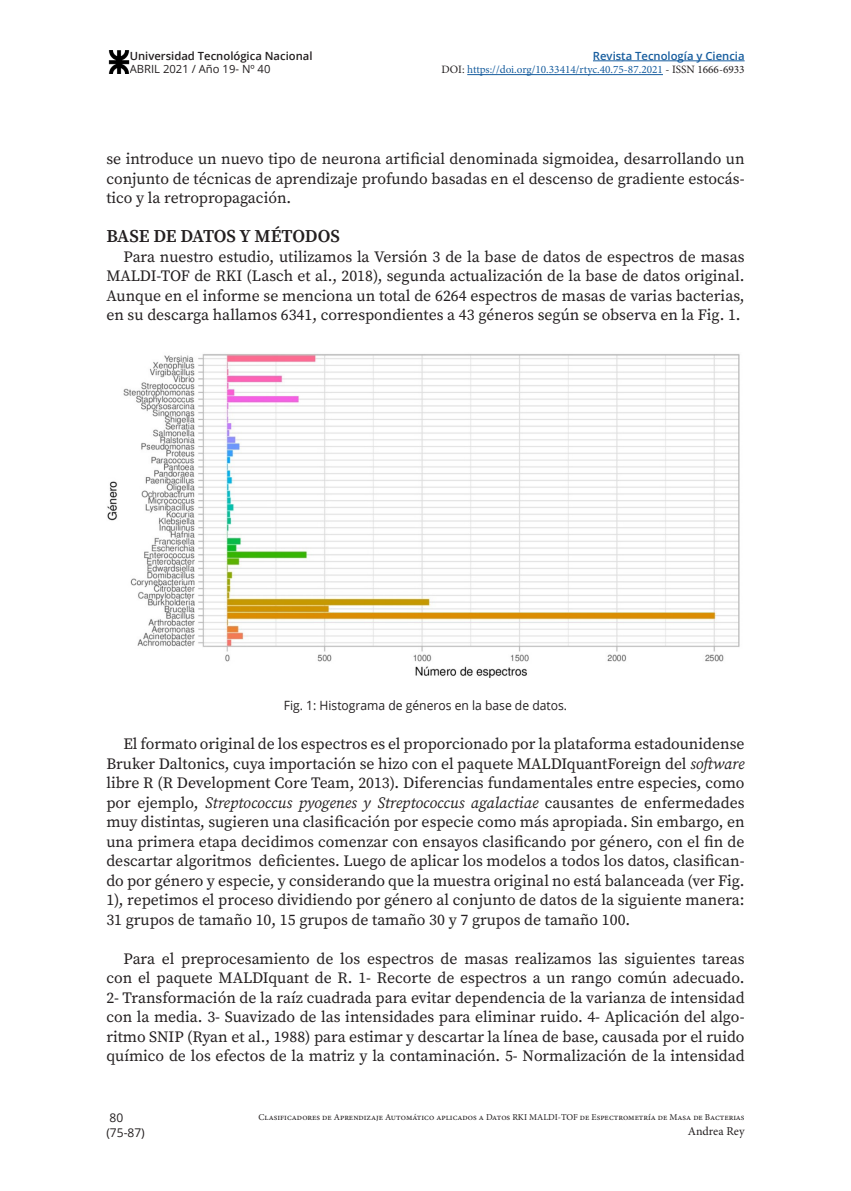
<style>
.page{position:relative;width:851px;height:1191px;background:#fff}
.page>*{position:absolute;margin:0;border:0;box-sizing:border-box;transform-origin:0 0}
.subtitulo_2{font:600 18px "Source Serif Pro";letter-spacing:-.01em;color:#231f20}
.texto_central{font:15.75px/19.5px "Source Serif Pro";color:#231f20;text-align:justify}
.titulo_figuras_-_cua{font:12.75px "Open Sans";color:#231f20;scale:.95 1}
.t1{font:12px/15px "Open Sans";color:#231f20}
.t2{font:12px "Minion Pro";color:#231f20}
.t3{font:11.25px "Minion Pro";color:#175d9e}
.t4{font:600 11.25px "Open Sans";color:#231f20}
.t5{font:600 11.25px "Open Sans";color:#175d9e}
.t6{font:11.25px "Open Sans";color:#231f20}
.t7{font:9px "Minion Pro";color:#231f20}
.s1{color:#231f20}
.s2{font-style:italic}
</style>
<div class="page">
<hr style="left:593px;top:61px;width:151px;height:1px;background:#175d9e">
<hr style="left:467px;top:74px;width:195px;height:1px;background:#175d9e">
<img style="left:108px;top:51px;width:22px;height:23px">
<img style="left:107px;top:354px;width:633px;height:323px">
<p class="t4" style="left:130px;top:48px;width:184px">Universidad Tecnológica Nacional</p>
<p class="t6" style="left:130px;top:61px;width:142px">ABRIL 2021 / Año 19- Nº 40</p>
<p class="t5" style="left:593px;top:48px;width:153px">Revista Tecnología y Ciencia</p>
<p class="t3" style="left:441px;top:62px;width:304px"><span class="s1">DOI:</span> https://doi.org/10.33414/rtyc.40.75-87.2021 <span class="s1">- ISSN 1666-6933</span></p>
<p class="texto_central" style="left:106px;top:149px;width:639px">se introduce un nuevo tipo de neurona artificial denominada sigmoidea, desarrollando un conjunto de técnicas de aprendizaje profundo basadas en el descenso de gradiente estocás&shy;tico y la retropropagación.</p>
<p class="subtitulo_2" style="left:106px;top:224px;width:235px">BASE DE DATOS Y MÉTODOS</p>
<p class="texto_central" style="left:106px;top:247px;width:639px;text-indent:17px">Para nuestro estudio, utilizamos la Versión 3 de la base de datos de espectros de masas MALDI-TOF de RKI (Lasch et al., 2018), segunda actualización de la base de datos original.<br>Aunque en el informe se menciona un total de 6264 espectros de masas de varias bacterias, en su descarga hallamos 6341, correspondientes a 43 géneros según se observa en la Fig. 1.</p>
<p class="titulo_figuras_-_cua" style="left:284px;top:696px;width:299px">Fig. 1: Histograma de géneros en la base de datos.</p>
<p class="texto_central" style="left:106px;top:734px;width:639px;text-indent:17px">El formato original de los espectros es el proporcionado por la plataforma estadounidense Bruker Daltonics, cuya importación se hizo con el paquete MALDIquantForeign del <span class="s2">software </span>libre R (R Development Core Team, 2013). Diferencias fundamentales entre especies, como por ejemplo, <span class="s2">Streptococcus pyogenes y Streptococcus agalactiae</span> causantes de enfermedades muy distintas, sugieren una clasificación por especie como más apropiada. Sin embargo, en una primera etapa decidimos comenzar con ensayos clasificando por género, con el fin de descartar algoritmos deficientes. Luego de aplicar los modelos a todos los datos, clasifican&shy;do por género y especie, y considerando que la muestra original no está balanceada (ver Fig.<br>1), repetimos el proceso dividiendo por género al conjunto de datos de la siguiente manera:<br>31 grupos de tamaño 10, 15 grupos de tamaño 30 y 7 grupos de tamaño 100.</p>
<p class="texto_central" style="left:106px;top:949px;width:639px;text-indent:17px">Para el preprocesamiento de los espectros de masas realizamos las siguientes tareas con el paquete MALDIquant de R. 1- Recorte de espectros a un rango común adecuado.<br>2- Transformación de la raíz cuadrada para evitar dependencia de la varianza de intensidad con la media. 3- Suavizado de las intensidades para eliminar ruido. 4- Aplicación del algo&shy;ritmo SNIP (Ryan et al., 1988) para estimar y descartar la línea de base, causada por el ruido químico de los efectos de la matriz y la contaminación. 5- Normalización de la intensidad</p>
<p class="t1" style="left:106px;top:1110px;width:40px">80 (75-87)</p>
<p class="t7" style="left:258px;top:1110px;width:487px">Clasificadores de Aprendizaje Automático aplicados a Datos RKI MALDI-TOF de Espectrometría de Masa de Bacterias</p>
<p class="t2" style="left:687px;top:1122px;width:58px">Andrea Rey</p>
</div>
